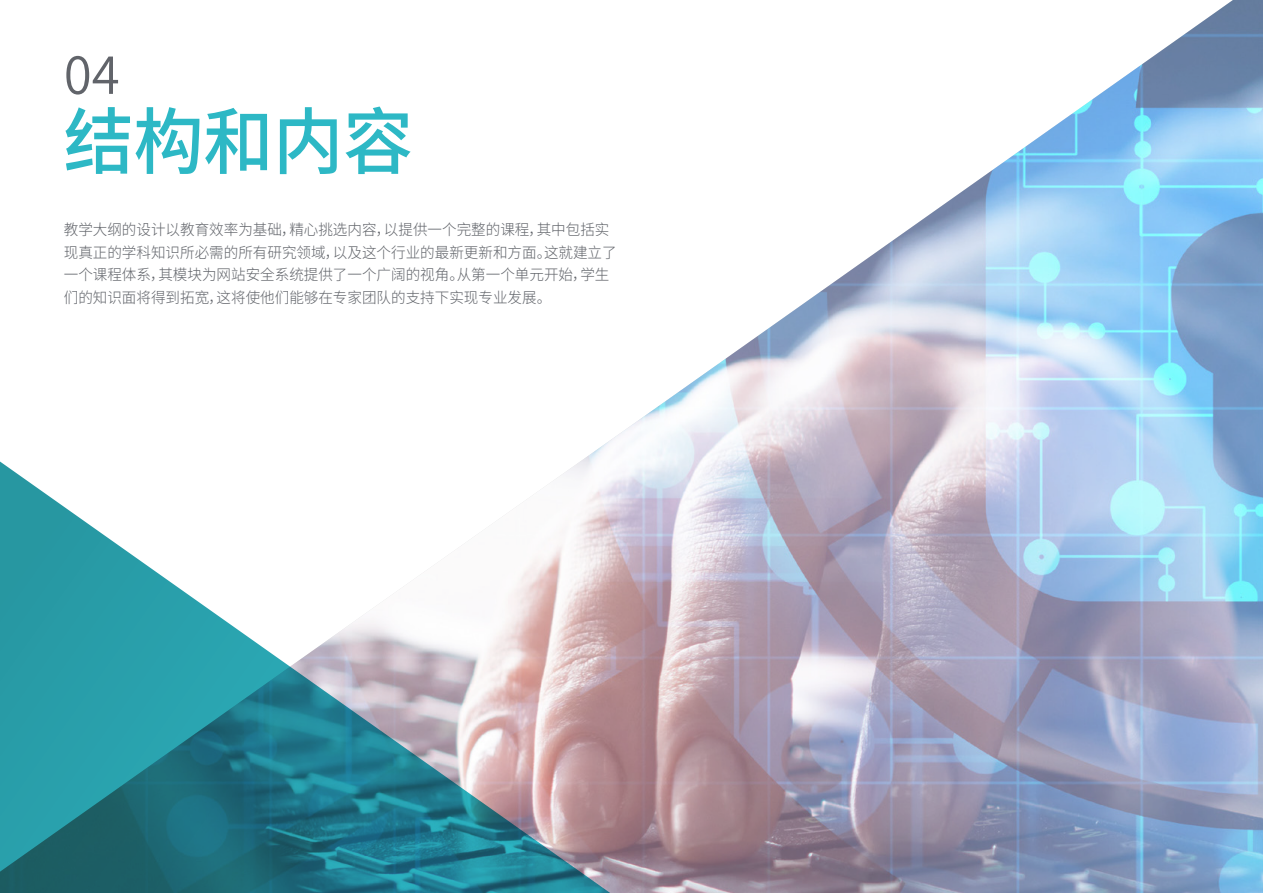
<style>
.page{position:relative;width:1263px;height:893px;background:#fff}
.page>*{position:absolute;margin:0;border:0;box-sizing:border-box;transform-origin:0 0}
.t1{font:500 72px "Source Han Sans CN";color:#2db8c5}
.t2{font:52.5px "Source Han Sans CN";color:#61646a}
.t3{font:300 15px/22.5px "Source Han Sans CN";color:#61646a}
</style>
<div class="page">
<img style="left:602px;top:0;width:661px;height:893px">
<svg style="left:0;top:446px;width:640px;height:447px"></svg>
<h2 class="t2" style="left:64px;top:45px;width:57px">04</h2>
<h1 class="t1" style="left:64px;top:101px;width:351px">结构和内容</h1>
<p class="t3" style="left:64px;top:219px;width:554px">教学大纲的设计以教育效率为基础，精心挑选内容，以提供一个完整的课程，其中包括实现真正的学科知识所必需的所有研究领域，以及这个行业的最新更新和方面。这就建立了一个课程体系，其模块为网站安全系统提供了一个广阔的视角。从第一个单元开始，学生们的知识面将得到拓宽，这将使他们能够在专家团队的支持下实现专业发展。</p>
</div>
